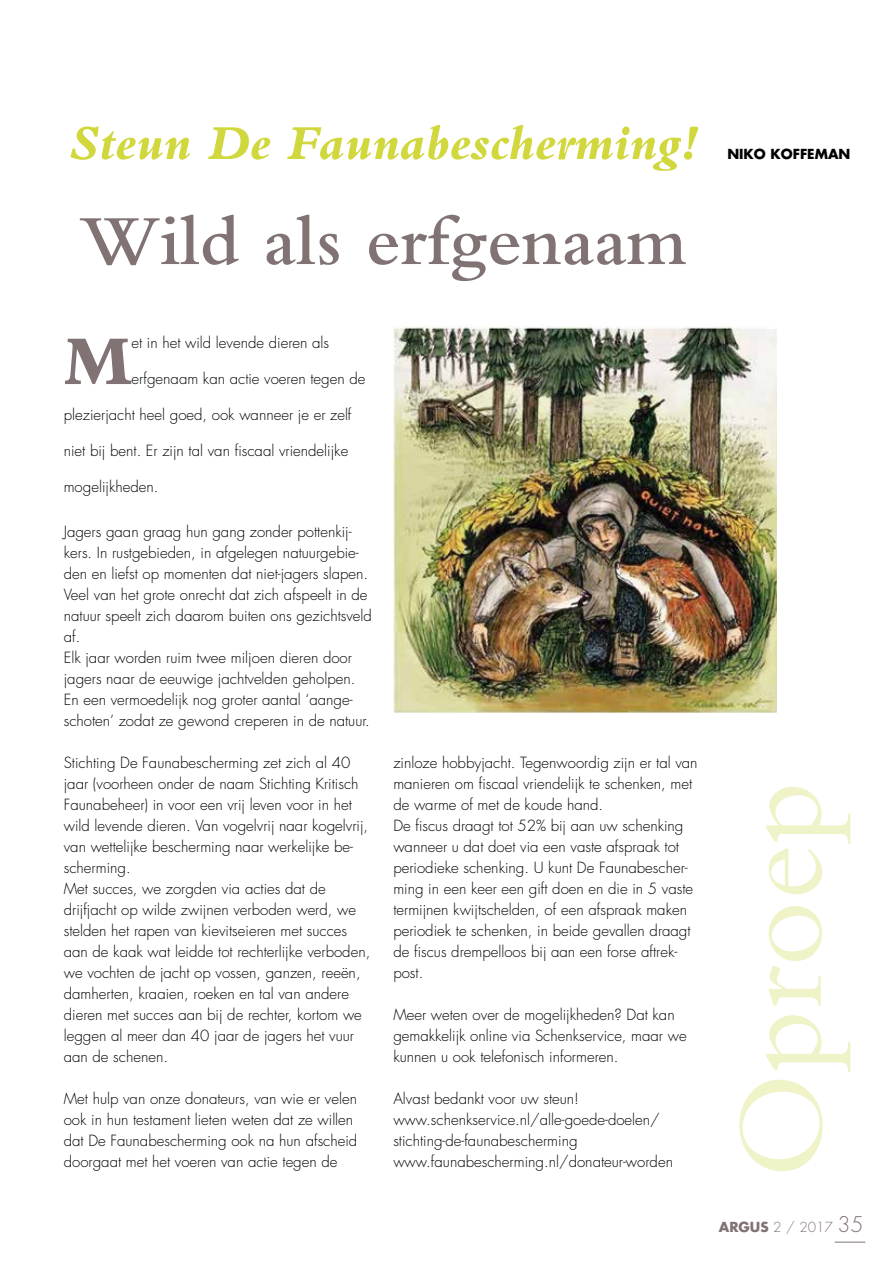
<style>
.page{position:relative;width:893px;height:1263px;background:#fff}
.page>*{position:absolute;margin:0;border:0;box-sizing:border-box;transform-origin:0 0}
.t1{font:127.5px "Bembo";color:#f0f2c7}
.t2{font:600 73.5px "Bembo";color:#817374}
.t3{font:800 72.9px "Bembo";color:#817374}
.t4{font:italic 800 51px "Bembo";color:#d1d83e}
.t5{font:300 15px/21px "Futura Std";color:#000}
.t6{font:300 13.5px "Futura Std";color:#817374}
.t7{font:700 13.5px "Futura Std";color:#000}
.s1{font-weight:700}
.s2{font-size:21px}
</style>
<div class="page">
<hr style="left:835px;top:1242px;width:30px;height:1px;background:#817374">
<img style="left:393px;top:325px;width:383px;height:387px">
<h3 class="t4" style="left:68px;top:115px;width:630px">Steun De Faunabescherming!</h3>
<h2 class="t2" style="left:79px;top:200px;width:610px">Wild als erfgenaam</h2>
<p class="t7" style="left:727px;top:145px;width:113px">NIKO KOFFEMAN</p>
<h3 class="t3" style="left:64px;top:320px;width:69px">M</h3>
<p class="t5" style="left:131px;top:332px;width:199px">et in het wild levende dieren als</p>
<p class="t5" style="left:131px;top:368px;width:236px">erfgenaam kan actie voeren tegen de</p>
<p class="t5" style="left:64px;top:404px;width:289px">plezierjacht heel goed, ook wanneer je er zelf</p>
<p class="t5" style="left:64px;top:440px;width:286px">niet bij bent. Er zijn tal van fiscaal vriendelijke</p>
<p class="t5" style="left:64px;top:476px;width:96px">mogelijkheden.</p>
<p class="t5" style="left:64px;top:521px;width:310px">Jagers gaan graag hun gang zonder pottenkij&shy;kers. In rustgebieden, in afgelegen natuurgebie&shy;den en liefst op momenten dat niet-jagers slapen.<br>Veel van het grote onrecht dat zich afspeelt in de natuur speelt zich daarom buiten ons gezichtsveld af.<br>Elk jaar worden ruim twee miljoen dieren door jagers naar de eeuwige jachtvelden geholpen.<br>En een vermoedelijk nog groter aantal ‘aange&shy;schoten’ zodat ze gewond creperen in de natuur.</p>
<p class="t5" style="left:64px;top:752px;width:308px">Stichting De Faunabescherming zet zich al 40 jaar (voorheen onder de naam Stichting Kritisch Faunabeheer) in voor een vrij leven voor in het wild levende dieren. Van vogelvrij naar kogelvrij, van wettelijke bescherming naar werkelijke be&shy;scherming.<br>Met succes, we zorgden via acties dat de drijfjacht op wilde zwijnen verboden werd, we stelden het rapen van kievitseieren met succes aan de kaak wat leidde tot rechterlijke verboden, we vochten de jacht op vossen, ganzen, reeën, damherten, kraaien, roeken en tal van andere dieren met succes aan bij de rechter, kortom we leggen al meer dan 40 jaar de jagers het vuur aan de schenen.</p>
<p class="t5" style="left:64px;top:1088px;width:295px">Met hulp van onze donateurs, van wie er velen ook in hun testament lieten weten dat ze willen dat De Faunabescherming ook na hun afscheid doorgaat met het voeren van actie tegen de</p>
<p class="t5" style="left:393px;top:752px;width:306px">zinloze hobbyjacht. Tegenwoordig zijn er tal van manieren om fiscaal vriendelijk te schenken, met de warme of met de koude hand.<br>De fiscus draagt tot 52% bij aan uw schenking wanneer u dat doet via een vaste afspraak tot periodieke schenking. U kunt De Faunabescher&shy;ming in een keer een gift doen en die in 5 vaste termijnen kwijtschelden, of een afspraak maken periodiek te schenken, in beide gevallen draagt de fiscus drempelloos bij aan een forse aftrek&shy;post.</p>
<p class="t5" style="left:393px;top:1004px;width:295px">Meer weten over de mogelijkheden? Dat kan gemakkelijk online via Schenkservice, maar we kunnen u ook telefonisch informeren.</p>
<p class="t5" style="left:393px;top:1088px;width:281px">Alvast bedankt voor uw steun! www.schenkservice.nl/alle-goede-doelen/ stichting-de-faunabescherming www.faunabescherming.nl/donateur-worden</p>
<h1 class="t1" style="left:706px;top:1178px;width:399px;rotate:-90deg">Oproep</h1>
<p class="t6" style="left:719px;top:1219px;width:146px"><span class="s1">ARGUS</span> 2 / 2017 <span class="s2">35</span></p>
</div>
